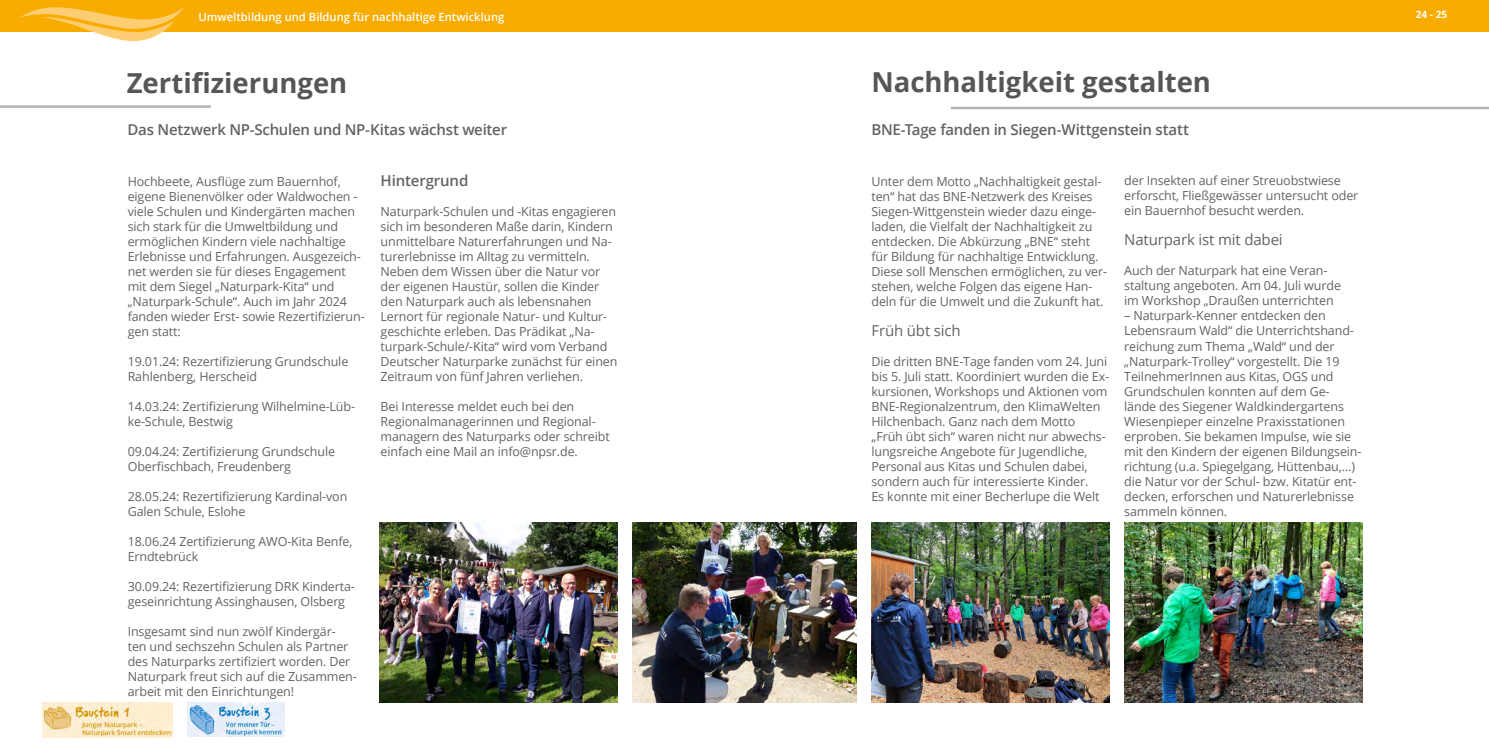
<style>
.page{position:relative;width:1489px;height:745px;background:#fff}
.page>*{position:absolute;margin:0;border:0;box-sizing:border-box;transform-origin:0 0}
.t1{font:700 27.5px "Open Sans";color:#555756}
.t2{font:600 15px "Open Sans";letter-spacing:-.015em;color:#626463}
.t3{font:15px "Open Sans";letter-spacing:-.01em;color:#626463}
.t4{font:12.5px/15px "Open Sans";letter-spacing:-.01em;color:#626463}
.t5{font:600 11.25px "Open Sans";color:#fff}
.t6{font:700 10px "Open Sans";color:#fff}
</style>
<div class="page">
<div style="left:0;top:0;width:1488px;height:32px;background:#f9ac00"></div>
<svg style="left:18px;top:7px;width:166px;height:35px"></svg>
<img style="left:43px;top:702px;width:129px;height:35px">
<img style="left:187px;top:702px;width:98px;height:34px">
<hr style="left:0;top:105px;width:211px;height:3px;background:#b1b4b4">
<img style="left:632px;top:522px;width:224px;height:180px">
<img style="left:380px;top:522px;width:237px;height:180px">
<hr style="left:950px;top:107px;width:538px;height:2px;background:#b1b4b4">
<img style="left:1124px;top:522px;width:237px;height:180px">
<img style="left:871px;top:522px;width:238px;height:180px">
<p class="t5" style="left:198px;top:9px;width:307px">Umweltbildung und Bildung für nachhaltige Entwicklung</p>
<p class="t6" style="left:1415px;top:8px;width:33px">24 - 25</p>
<h1 class="t1" style="left:127px;top:63px;width:222px">Zertifizierungen</h1>
<p class="t2" style="left:128px;top:119px;width:381px">Das Netzwerk NP-Schulen und NP-Kitas wächst weiter</p>
<p class="t4" style="left:128px;top:173px;width:238px">Hochbeete, Ausflüge zum Bauernhof, eigene Bienenvölker oder Waldwochen - viele Schulen und Kindergärten machen sich stark für die Umweltbildung und ermöglichen Kindern viele nachhaltige Erlebnisse und Erfahrungen. Ausgezeich&shy;net werden sie für dieses Engagement mit dem Siegel „Naturpark-Kita“ und „Naturpark-Schule“. Auch im Jahr 2024 fanden wieder Erst- sowie Rezertifizierun&shy;gen statt:</p>
<p class="t4" style="left:128px;top:353px;width:222px">19.01.24: Rezertifizierung Grundschule<br>Rahlenberg, Herscheid</p>
<p class="t4" style="left:128px;top:398px;width:229px">14.03.24: Zertifizierung Wilhelmine-Lüb&shy;ke-Schule, Bestwig</p>
<p class="t4" style="left:128px;top:443px;width:209px">09.04.24: Zertifizierung Grundschule<br>Oberfischbach, Freudenberg</p>
<p class="t4" style="left:128px;top:488px;width:221px">28.05.24: Rezertifizierung Kardinal-von<br>Galen Schule, Eslohe</p>
<p class="t4" style="left:128px;top:533px;width:226px">18.06.24 Zertifizierung AWO-Kita Benfe,<br>Erndtebrück</p>
<p class="t4" style="left:128px;top:578px;width:229px">30.09.24: Rezertifizierung DRK Kinderta&shy;geseinrichtung Assinghausen, Olsberg</p>
<p class="t4" style="left:128px;top:623px;width:231px">Insgesamt sind nun zwölf Kindergär&shy;ten und sechszehn Schulen als Partner des Naturparks zertifiziert worden. Der Naturpark freut sich auf die Zusammen&shy;arbeit mit den Einrichtungen!</p>
<p class="t2" style="left:380px;top:170px;width:89px">Hintergrund</p>
<p class="t4" style="left:380px;top:203px;width:238px">Naturpark-Schulen und -Kitas engagieren sich im besonderen Maße darin, Kindern unmittelbare Naturerfahrungen und Na&shy;turerlebnisse im Alltag zu vermitteln.<br>Neben dem Wissen über die Natur vor der eigenen Haustür, sollen die Kinder den Naturpark auch als lebensnahen Lernort für regionale Natur- und Kultur&shy;geschichte erleben. Das Prädikat „Na&shy;turpark-Schule/-Kita“ wird vom Verband Deutscher Naturparke zunächst für einen Zeitraum von fünf Jahren verliehen.</p>
<p class="t4" style="left:380px;top:398px;width:231px">Bei Interesse meldet euch bei den Regionalmanagerinnen und Regional&shy;managern des Naturparks oder schreibt einfach eine Mail an info@npsr.de.</p>
<h1 class="t1" style="left:871px;top:63px;width:341px">Nachhaltigkeit gestalten</h1>
<p class="t2" style="left:871px;top:119px;width:319px">BNE-Tage fanden in Siegen-Wittgenstein statt</p>
<p class="t4" style="left:1124px;top:173px;width:235px">der Insekten auf einer Streuobstwiese erforscht, Fließgewässer untersucht oder ein Bauernhof besucht werden.</p>
<p class="t3" style="left:1124px;top:229px;width:160px">Naturpark ist mit dabei</p>
<p class="t4" style="left:1124px;top:263px;width:218px">Auch der Naturpark hat eine Veran&shy;staltung angeboten. Am 04. Juli wurde im Workshop „Draußen unterrichten</p>
<p class="t4" style="left:1124px;top:308px;width:239px">– Naturpark-Kenner entdecken den Lebensraum Wald“ die Unterrichtshand&shy;reichung zum Thema „Wald“ und der „Naturpark-Trolley“ vorgestellt. Die 19<br>TeilnehmerInnen aus Kitas, OGS und Grundschulen konnten auf dem Ge&shy;lände des Siegener Waldkindergartens Wiesenpieper einzelne Praxisstationen erproben. Sie bekamen Impulse, wie sie mit den Kindern der eigenen Bildungsein&shy;richtung (u.a. Spiegelgang, Hüttenbau,…) die Natur vor der Schul- bzw. Kitatür ent&shy;decken, erforschen und Naturerlebnisse sammeln können.</p>
<p class="t4" style="left:871px;top:173px;width:237px">Unter dem Motto „Nachhaltigkeit gestal&shy;ten“ hat das BNE-Netzwerk des Kreises Siegen-Wittgenstein wieder dazu einge&shy;laden, die Vielfalt der Nachhaltigkeit zu entdecken. Die Abkürzung „BNE“ steht für Bildung für nachhaltige Entwicklung.<br>Diese soll Menschen ermöglichen, zu ver&shy;stehen, welche Folgen das eigene Han&shy;deln für die Umwelt und die Zukunft hat.</p>
<p class="t3" style="left:871px;top:320px;width:91px">Früh übt sich</p>
<p class="t4" style="left:871px;top:353px;width:239px">Die dritten BNE-Tage fanden vom 24. Juni bis 5. Juli statt. Koordiniert wurden die Ex&shy;kursionen, Workshops und Aktionen vom BNE-Regionalzentrum, den KlimaWelten Hilchenbach. Ganz nach dem Motto „Früh übt sich“ waren nicht nur abwechs&shy;lungsreiche Angebote für Jugendliche, Personal aus Kitas und Schulen dabei, sondern auch für interessierte Kinder.<br>Es konnte mit einer Becherlupe die Welt</p>
</div>
